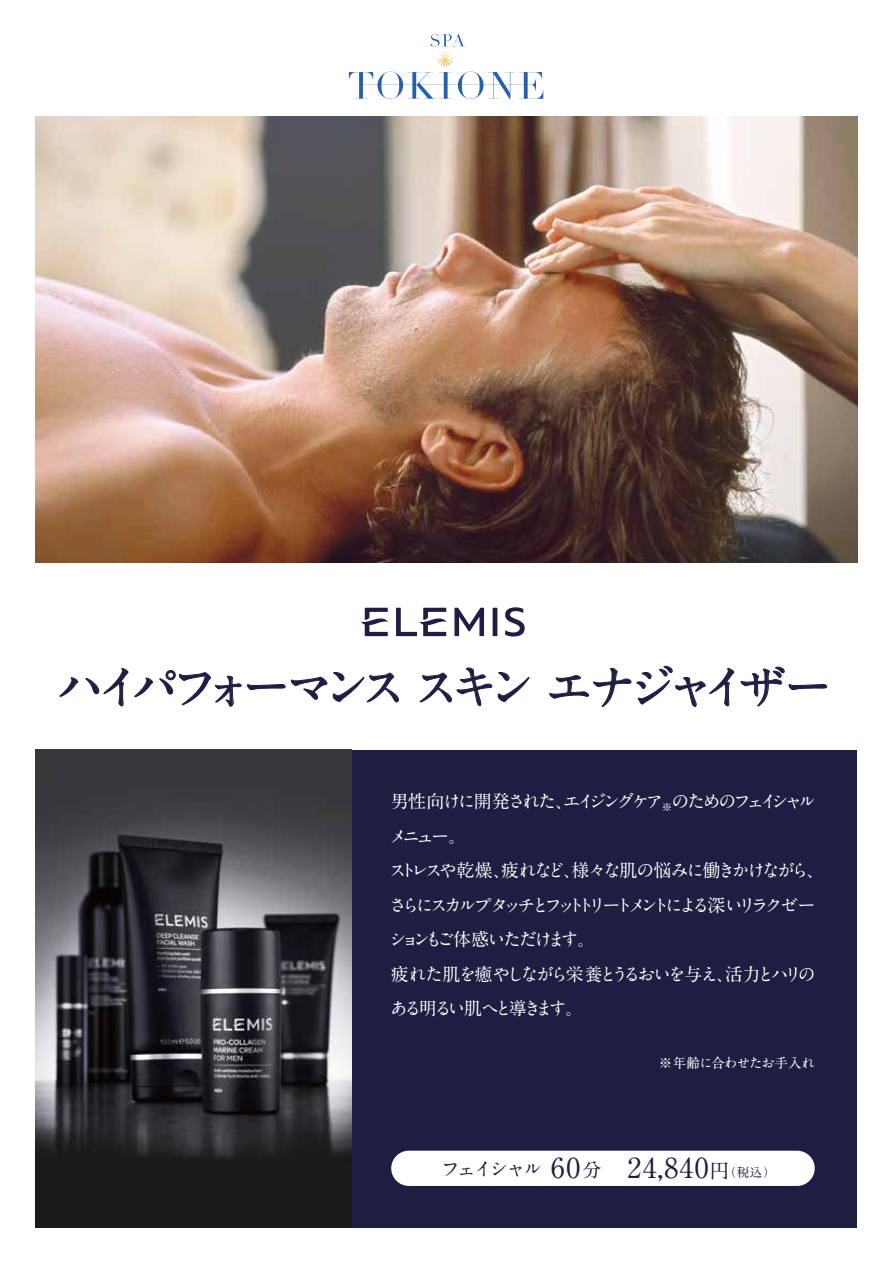
<style>
.page{position:relative;width:893px;height:1263px;background:#fff}
.page>*{position:absolute;margin:0;border:0;box-sizing:border-box;transform-origin:0 0}
.t1{font:700 48px "A1 Mincho Std";letter-spacing:-.21em;color:#1d1e41}
.t2{font:700 19.35px "A1 Mincho Std";letter-spacing:-.13em;color:#1d1e41}
.t3{font:700 18px/34.5px "A1 Mincho Std";letter-spacing:-.19em;color:#fff}
.t4{font:700 13.5px "A1 Mincho Std";letter-spacing:-.065em;color:#fff}
.s1{font-size:27.6px}
.s2{font-size:12.45px}
</style>
<div class="page">
<div style="left:352px;top:750px;width:505px;height:477px;background:#1d1e41"></div>
<svg style="left:430px;top:34px;width:35px;height:32px"></svg>
<svg style="left:349px;top:72px;width:194px;height:27px"></svg>
<img style="left:36px;top:116px;width:821px;height:446px">
<div style="left:391px;top:1151px;width:424px;height:35px;background:#fff;border-radius:18px"></div>
<svg style="left:60px;top:668px;width:68px;height:39px"></svg>
<svg style="left:134px;top:670px;width:193px;height:37px"></svg>
<svg style="left:333px;top:672px;width:66px;height:30px"></svg>
<svg style="left:420px;top:667px;width:72px;height:39px"></svg>
<svg style="left:498px;top:672px;width:31px;height:30px"></svg>
<svg style="left:549px;top:666px;width:185px;height:41px"></svg>
<svg style="left:741px;top:667px;width:86px;height:39px"></svg>
<svg style="left:361px;top:607px;width:164px;height:29px"></svg>
<img style="left:36px;top:750px;width:316px;height:477px">
<h1 class="t1" style="left:57px;top:648px;width:777px">ハイパフォーマンス スキン エナジャイザー</h1>
<p class="t3" style="left:389px;top:782px;width:437px">男性向けに開発された、エイジングケア<sub>※</sub>のためのフェイシャルメニュー。<br>ストレスや乾燥、疲れなど、様々な肌の悩みに働きかけながら、さらにスカルプタッチとフットトリートメントによる深いリラクゼーションもご体感いただけます。<br>疲れた肌を癒やしながら栄養とうるおいを与え、活力とハリのある明るい肌へと導きます。</p>
<p class="t4" style="left:659px;top:1052px;width:157px">※年齢に合わせたお手入れ</p>
<p class="t2" style="left:441px;top:1153px;width:336px">フェイシャル <span class="s1">60</span>分 <span class="s1">24,840</span>円<span class="s2">（税込）</span></p>
</div>
